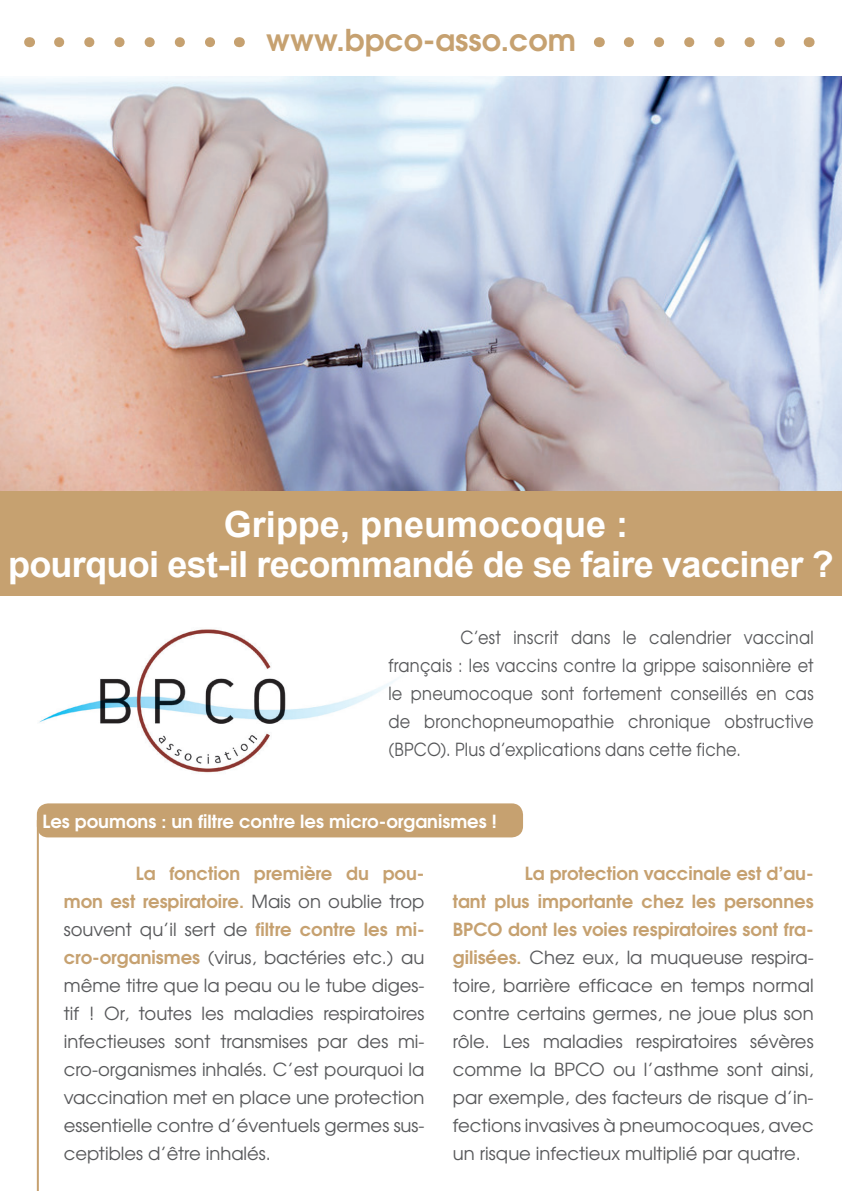
<style>
.page{position:relative;width:842px;height:1191px;background:#fff}
.page>*{position:absolute;margin:0;border:0;box-sizing:border-box;transform-origin:0 0}
.t1{font:700 36px/40px "Arial";letter-spacing:-.02em;color:#fff;text-align:center}
.t2{font:700 30px "Te X Gyre Adventor";color:#c6a170}
.t3{font:18px/28px "Te X Gyre Adventor";color:#57585a;text-align:justify}
.t4{font:18px/28px "Te X Gyre Adventor";color:#57585a;text-align:justify;scale:.9 1}
.t5{font:700 18px "Te X Gyre Adventor";color:#fff}
.s1{font-weight:700;color:#c6a170}
</style>
<div class="page">
<img style="left:0;top:77px;width:842px;height:414px">
<img style="left:39px;top:629px;width:358px;height:144px">
<svg style="left:59px;top:37px;width:156px;height:10px"></svg>
<svg style="left:629px;top:37px;width:156px;height:10px"></svg>
<div style="left:0;top:491px;width:842px;height:104px;background:#c6a170"></div>
<hr style="left:37px;top:820px;width:2px;height:371px;background:#c6a170">
<div style="left:37px;top:803px;width:486px;height:34px;background:#c6a170;border-radius:11px"></div>
<h2 class="t2" style="left:266px;top:13px;width:311px">www.bpco-asso.com</h2>
<h1 class="t1" style="left:8px;top:505px;width:827px">Grippe, pneumocoque :<br>pourquoi est-il recommandé de se faire vacciner ?</h1>
<p class="t4" style="left:388px;top:622px;width:474px;text-indent:72px">C’est inscrit dans le calendrier vaccinal français : les vaccins contre la grippe saisonnière et le pneumocoque sont fortement conseillés en cas de bronchopneumopathie chronique obstructive (BPCO). Plus d’explications dans cette fiche.</p>
<p class="t5" style="left:43px;top:805px;width:456px">Les poumons : un filtre contre les micro-organismes !</p>
<p class="t3" style="left:64px;top:858px;width:362px;text-indent:72px"><span class="s1">La fonction première du pou&shy;mon est respiratoire.</span> Mais on oublie trop souvent qu’il sert de <span class="s1">filtre contre les mi&shy;cro-organismes</span> (virus, bactéries etc.) au même titre que la peau ou le tube diges&shy;tif ! Or, toutes les maladies respiratoires infectieuses sont transmises par des mi&shy;cro-organismes inhalés. C’est pourquoi la vaccination met en place une protection essentielle contre d’éventuels germes sus&shy;ceptibles d’être inhalés.</p>
<p class="t3" style="left:453px;top:858px;width:362px;text-indent:72px"><span class="s1">La protection vaccinale est d’au&shy;tant plus importante chez les personnes BPCO dont les voies respiratoires sont fra&shy;gilisées.</span> Chez eux, la muqueuse respira&shy;toire, barrière efficace en temps normal contre certains germes, ne joue plus son rôle. Les maladies respiratoires sévères comme la BPCO ou l’asthme sont ainsi, par exemple, des facteurs de risque d’in&shy;fections invasives à pneumocoques, avec un risque infectieux multiplié par quatre.</p>
</div>
